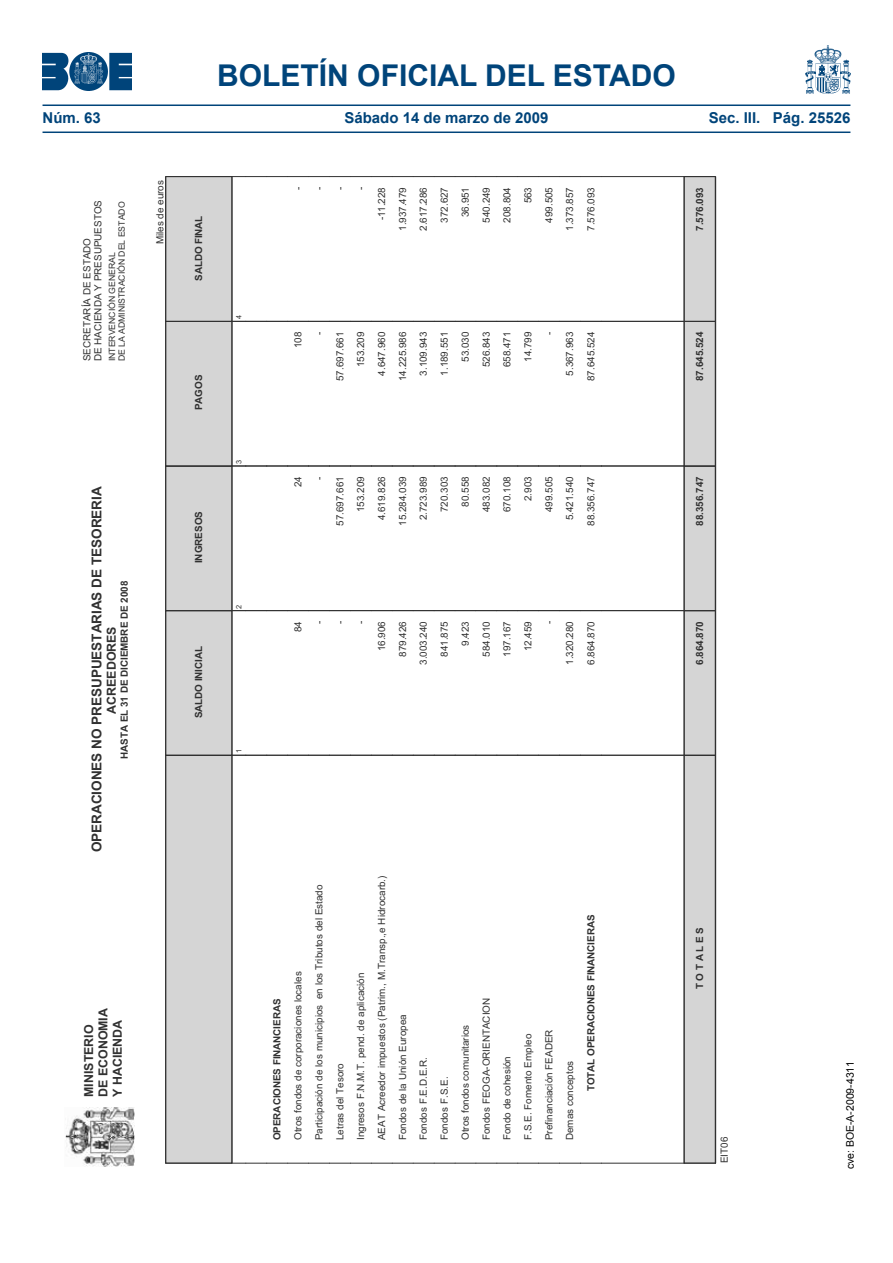
<style>
.page{position:relative;width:893px;height:1263px;background:#fff}
.page>*{position:absolute;margin:0;border:0;box-sizing:border-box;transform-origin:0 0}
.t1{font:700 30px "Arial";color:#00447a}
.t2{font:700 15px "Arial";color:#00447a}
.t3{font:700 13.65px "Arial";letter-spacing:-.005em;color:#313131}
.t4{font:700 12.45px/14.2px "Arial";color:#313131}
.t5{font:10.5px "Arial";color:#000}
.t6{font:9.9px/11.1px "Arial";color:#313131}
.t7{font:700 9.9px "Arial";letter-spacing:-.01em;color:#313131}
.t8{font:8.7px/9.8px "Arial";letter-spacing:-.005em;color:#313131}
.t9{font:7.35px "Arial";color:#313131}
.s1{font-weight:700}
</style>
<div class="page">
<img style="left:43px;top:53px;width:89px;height:37px">
<img style="left:805px;top:46px;width:45px;height:47px">
<hr style="left:43px;top:104px;width:807px;height:2px;background:#00447a">
<hr style="left:43px;top:132px;width:807px;height:1px;background:#00447a">
<img style="left:65px;top:1107px;width:69px;height:60px">
<svg style="left:165px;top:176px;width:436px;height:988px"></svg>
<hr style="left:601px;top:1163px;width:83px;height:1px;background:#313131">
<hr style="left:601px;top:755px;width:83px;height:1px;background:#313131">
<hr style="left:601px;top:610px;width:83px;height:1px;background:#313131">
<hr style="left:601px;top:466px;width:83px;height:1px;background:#313131">
<hr style="left:601px;top:321px;width:83px;height:1px;background:#313131">
<hr style="left:601px;top:176px;width:83px;height:1px;background:#313131">
<svg style="left:683px;top:176px;width:33px;height:988px;background:#cbcbcb"></svg>
<div style="left:715px;top:176px;width:1px;height:987px;border:1px solid #313131"></div>
<h1 class="t1" style="left:217px;top:55px;width:460px">BOLETÍN OFICIAL DEL ESTADO</h1>
<h2 class="t2" style="left:43px;top:108px;width:60px">Núm. 63</h2>
<h2 class="t2" style="left:344px;top:108px;width:206px">Sábado 14 de marzo de 2009</h2>
<h2 class="t2" style="left:709px;top:108px;width:143px">Sec. III. Pág. 25526</h2>
<p class="t6" style="left:82px;top:361px;width:163px;rotate:-90deg">SECRETARÍA DE ESTADO<br>DE HACIENDA Y PRESUPUESTOS</p>
<p class="t8" style="left:107px;top:361px;width:161px;rotate:-90deg">INTERVENCIÓN GENERAL<br>DE LA ADMINISTRACIÓN DEL ESTADO</p>
<p class="t6" style="left:155px;top:244px;width:66px;rotate:-90deg">Miles de euros</p>
<p class="t3" style="left:88px;top:852px;width:367px;rotate:-90deg">OPERACIONES NO PRESUPUESTARIAS DE TESORERIA</p>
<p class="t7" style="left:118px;top:759px;width:180px;rotate:-90deg">HASTA EL 31 DE DICIEMBRE DE 2008</p>
<p class="t4" style="left:105px;top:714px;width:89px;rotate:-90deg">ACREEDORES</p>
<p class="t7" style="left:192px;top:281px;width:67px;rotate:-90deg">SALDO FINAL</p>
<p class="t7" style="left:192px;top:410px;width:37px;rotate:-90deg">PAGOS</p>
<p class="t7" style="left:192px;top:563px;width:54px;rotate:-90deg">INGRESOS</p>
<p class="t7" style="left:192px;top:718px;width:73px;rotate:-90deg">SALDO INICIAL</p>
<p class="t4" style="left:82px;top:1097px;width:90px;rotate:-90deg">MINISTERIO<br>DE ECONOMIA<br>Y HACIENDA</p>
<p class="t9" style="left:234px;top:319px;width:6px;rotate:-90deg">4</p>
<p class="t9" style="left:234px;top:464px;width:6px;rotate:-90deg">3</p>
<p class="t9" style="left:234px;top:608px;width:6px;rotate:-90deg">2</p>
<p class="t9" style="left:234px;top:753px;width:6px;rotate:-90deg">1</p>
<p class="t6" style="left:293px;top:190px;width:5px;rotate:-90deg">-</p>
<p class="t6" style="left:313px;top:190px;width:5px;rotate:-90deg">-</p>
<p class="t6" style="left:334px;top:190px;width:5px;rotate:-90deg">-</p>
<p class="t6" style="left:355px;top:190px;width:5px;rotate:-90deg">-</p>
<p class="t6" style="left:376px;top:220px;width:35px;rotate:-90deg">-11.228</p>
<p class="t6" style="left:397px;top:231px;width:45px;rotate:-90deg">1.937.479</p>
<p class="t6" style="left:418px;top:231px;width:45px;rotate:-90deg">2.617.286</p>
<p class="t6" style="left:439px;top:223px;width:37px;rotate:-90deg">372.627</p>
<p class="t6" style="left:460px;top:217px;width:32px;rotate:-90deg">36.951</p>
<p class="t6" style="left:481px;top:223px;width:37px;rotate:-90deg">540.249</p>
<p class="t6" style="left:502px;top:223px;width:37px;rotate:-90deg">208.804</p>
<p class="t6" style="left:523px;top:203px;width:18px;rotate:-90deg">563</p>
<p class="t6" style="left:544px;top:223px;width:37px;rotate:-90deg">499.505</p>
<p class="t6" style="left:564px;top:231px;width:45px;rotate:-90deg">1.373.857</p>
<p class="t6" style="left:585px;top:231px;width:45px;rotate:-90deg">7.576.093</p>
<p class="t6" style="left:293px;top:348px;width:18px;rotate:-90deg">108</p>
<p class="t6" style="left:313px;top:335px;width:5px;rotate:-90deg">-</p>
<p class="t6" style="left:334px;top:381px;width:51px;rotate:-90deg">57.697.661</p>
<p class="t6" style="left:355px;top:367px;width:37px;rotate:-90deg">153.209</p>
<p class="t6" style="left:376px;top:376px;width:45px;rotate:-90deg">4.647.960</p>
<p class="t6" style="left:397px;top:381px;width:51px;rotate:-90deg">14.225.986</p>
<p class="t6" style="left:418px;top:376px;width:45px;rotate:-90deg">3.109.943</p>
<p class="t6" style="left:439px;top:376px;width:45px;rotate:-90deg">1.189.551</p>
<p class="t6" style="left:460px;top:362px;width:32px;rotate:-90deg">53.030</p>
<p class="t6" style="left:481px;top:367px;width:37px;rotate:-90deg">526.843</p>
<p class="t6" style="left:502px;top:367px;width:37px;rotate:-90deg">658.471</p>
<p class="t6" style="left:523px;top:362px;width:32px;rotate:-90deg">14.799</p>
<p class="t6" style="left:544px;top:335px;width:5px;rotate:-90deg">-</p>
<p class="t6" style="left:564px;top:376px;width:45px;rotate:-90deg">5.367.963</p>
<p class="t6" style="left:585px;top:381px;width:51px;rotate:-90deg">87.645.524</p>
<p class="t6" style="left:293px;top:487px;width:12px;rotate:-90deg">24</p>
<p class="t6" style="left:313px;top:480px;width:5px;rotate:-90deg">-</p>
<p class="t6" style="left:334px;top:526px;width:51px;rotate:-90deg">57.697.661</p>
<p class="t6" style="left:355px;top:512px;width:37px;rotate:-90deg">153.209</p>
<p class="t6" style="left:376px;top:520px;width:45px;rotate:-90deg">4.619.826</p>
<p class="t6" style="left:397px;top:526px;width:51px;rotate:-90deg">15.284.039</p>
<p class="t6" style="left:418px;top:520px;width:45px;rotate:-90deg">2.723.989</p>
<p class="t6" style="left:439px;top:512px;width:37px;rotate:-90deg">720.303</p>
<p class="t6" style="left:460px;top:507px;width:32px;rotate:-90deg">80.558</p>
<p class="t6" style="left:481px;top:512px;width:37px;rotate:-90deg">483.082</p>
<p class="t6" style="left:502px;top:512px;width:37px;rotate:-90deg">670.108</p>
<p class="t6" style="left:523px;top:501px;width:26px;rotate:-90deg">2.903</p>
<p class="t6" style="left:544px;top:512px;width:37px;rotate:-90deg">499.505</p>
<p class="t6" style="left:564px;top:520px;width:45px;rotate:-90deg">5.421.540</p>
<p class="t6" style="left:585px;top:526px;width:51px;rotate:-90deg">88.356.747</p>
<p class="t6" style="left:293px;top:632px;width:12px;rotate:-90deg">84</p>
<p class="t6" style="left:313px;top:624px;width:5px;rotate:-90deg">-</p>
<p class="t6" style="left:334px;top:624px;width:5px;rotate:-90deg">-</p>
<p class="t6" style="left:355px;top:624px;width:5px;rotate:-90deg">-</p>
<p class="t6" style="left:376px;top:651px;width:32px;rotate:-90deg">16.906</p>
<p class="t6" style="left:397px;top:657px;width:37px;rotate:-90deg">879.426</p>
<p class="t6" style="left:418px;top:665px;width:45px;rotate:-90deg">3.003.240</p>
<p class="t6" style="left:439px;top:657px;width:37px;rotate:-90deg">841.875</p>
<p class="t6" style="left:460px;top:646px;width:26px;rotate:-90deg">9.423</p>
<p class="t6" style="left:481px;top:657px;width:37px;rotate:-90deg">584.010</p>
<p class="t6" style="left:502px;top:657px;width:37px;rotate:-90deg">197.167</p>
<p class="t6" style="left:523px;top:651px;width:32px;rotate:-90deg">12.459</p>
<p class="t6" style="left:544px;top:624px;width:5px;rotate:-90deg">-</p>
<p class="t6" style="left:564px;top:665px;width:45px;rotate:-90deg">1.320.280</p>
<p class="t6" style="left:585px;top:665px;width:45px;rotate:-90deg">6.864.870</p>
<p class="t6" style="left:267px;top:1140px;width:170px;line-height:20.9px;rotate:-90deg"><span class="s1">OPERACIONES FINANCIERAS<br></span>Otros fondos de corporaciones locales</p>
<p class="t6" style="left:313px;top:1140px;width:257px;rotate:-90deg">Participación de los municipios en los Tributos del Estado</p>
<p class="t6" style="left:334px;top:1140px;width:78px;rotate:-90deg">Letras del Tesoro</p>
<p class="t6" style="left:355px;top:1140px;width:169px;rotate:-90deg">Ingresos F.N.M.T. pend. de aplicación</p>
<p class="t6" style="left:376px;top:1140px;width:266px;rotate:-90deg">AEAT Acreedor impuestos (Patrim., M.Transp.,e Hidrocarb.)</p>
<p class="t6" style="left:397px;top:1140px;width:127px;rotate:-90deg">Fondos de la Unión Europea</p>
<p class="t6" style="left:418px;top:1140px;width:85px;rotate:-90deg">Fondos F.E.D.E.R.</p>
<p class="t6" style="left:439px;top:1140px;width:65px;rotate:-90deg">Fondos F.S.E.</p>
<p class="t6" style="left:460px;top:1140px;width:117px;rotate:-90deg">Otros fondos comunitarios</p>
<p class="t6" style="left:481px;top:1140px;width:144px;rotate:-90deg">Fondos FEOGA-ORIENTACION</p>
<p class="t6" style="left:502px;top:1140px;width:85px;rotate:-90deg">Fondo de cohesión</p>
<p class="t6" style="left:523px;top:1140px;width:108px;rotate:-90deg">F.S.E. Fomento Empleo</p>
<p class="t6" style="left:544px;top:1140px;width:112px;rotate:-90deg">Prefinanciación FEADER</p>
<p class="t6" style="left:564px;top:1140px;width:81px;rotate:-90deg">Demas conceptos</p>
<p class="t7" style="left:584px;top:1091px;width:178px;rotate:-90deg">TOTAL OPERACIONES FINANCIERAS</p>
<p class="t7" style="left:693px;top:231px;width:45px;rotate:-90deg">7.576.093</p>
<p class="t7" style="left:693px;top:381px;width:51px;rotate:-90deg">87.645.524</p>
<p class="t7" style="left:693px;top:526px;width:51px;rotate:-90deg">88.356.747</p>
<p class="t7" style="left:693px;top:665px;width:45px;rotate:-90deg">6.864.870</p>
<p class="t7" style="left:693px;top:989px;width:64px;rotate:-90deg">T O T A L E S</p>
<p class="t6" style="left:719px;top:1163px;width:28px;rotate:-90deg">EIT06</p>
<p class="t5" style="left:843px;top:1169px;width:109px;rotate:-90deg">cve: BOE-A-2009-4311</p>
</div>
